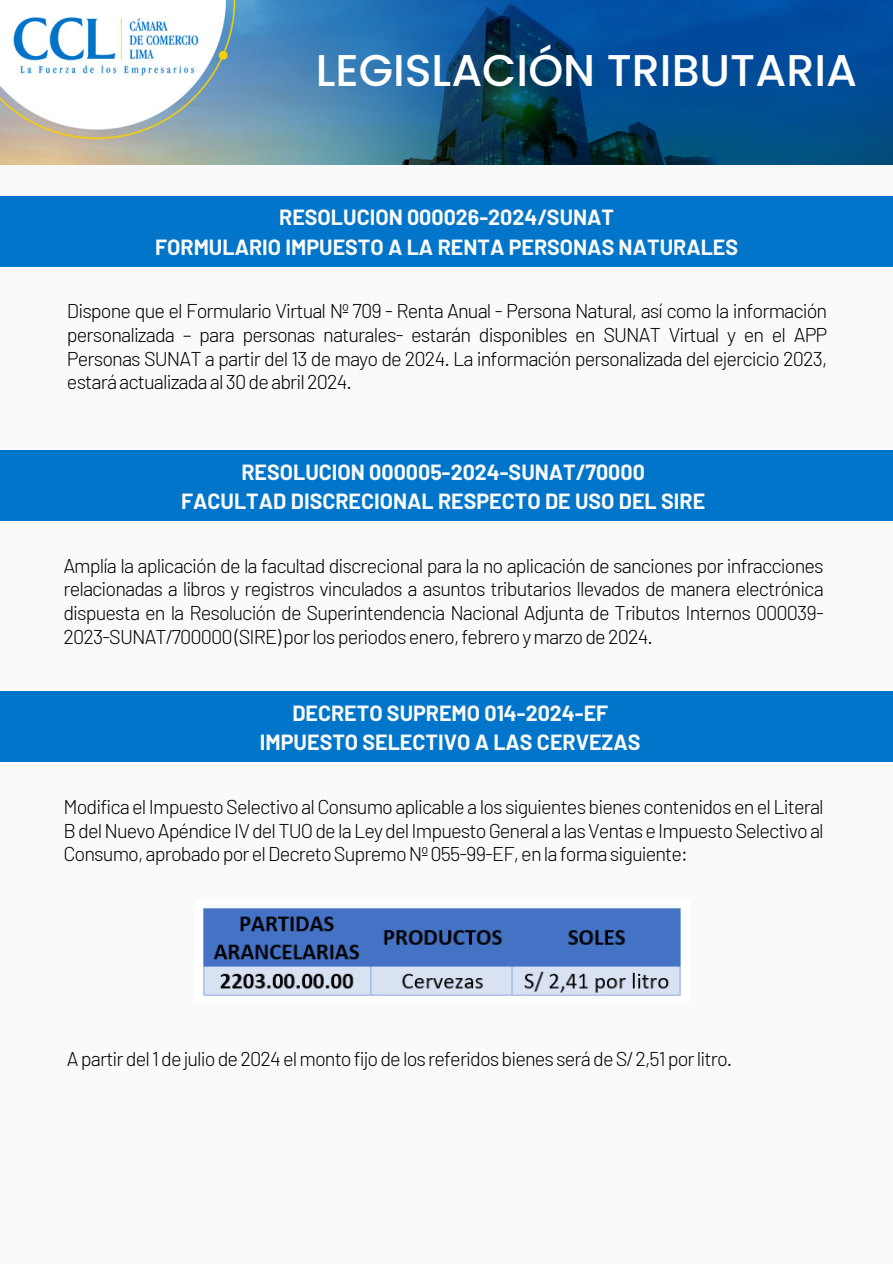
<style>
.page{position:relative;width:893px;height:1264px;background:#fff}
.page>*{position:absolute;margin:0;border:0;box-sizing:border-box;transform-origin:0 0}
.t1{font:500 44.4px "Poppins";color:#fff}
.t2{font:700 21.45px/29.2px "Barlow";color:#fafafa;text-align:center}
.t3{font:300 19.95px/23.7px "Barlow";letter-spacing:-.045em;color:#000;text-align:justify}
</style>
<div class="page">
<div style="left:0;top:0;width:892px;height:1263px;background:#fafafa"></div>
<img style="left:0;top:0;width:892px;height:164px">
<div style="left:0;top:196px;width:892px;height:70px;background:#0075c9"></div>
<div style="left:0;top:450px;width:892px;height:70px;background:#0075c9"></div>
<div style="left:0;top:691px;width:892px;height:71px;background:#0075c9"></div>
<img style="left:203px;top:908px;width:478px;height:88px">
<p class="t1" style="left:315px;top:40px;width:543px">LEGISLACIÓN TRIBUTARIA</p>
<h1 class="t2" style="left:155px;top:202px;width:584px">RESOLUCION 000026-2024/SUNAT<br>FORMULARIO IMPUESTO A LA RENTA PERSONAS NATURALES</h1>
<h2 class="t3" style="left:67px;top:299px;width:761px">Dispone que el Formulario Virtual Nº 709 - Renta Anual - Persona Natural, así como la información personalizada – para personas naturales- estarán disponibles en SUNAT Virtual y en el APP Personas SUNAT a partir del 13 de mayo de 2024. La información personalizada del ejercicio 2023, estaráactualizadaal 30deabril 2024.</h2>
<h2 class="t2" style="left:181px;top:456px;width:525px">RESOLUCION 000005-2024-SUNAT/70000<br>FACULTAD DISCRECIONAL RESPECTO DE USO DEL SIRE</h2>
<p class="t3" style="left:63px;top:553px;width:761px">Amplía la aplicación de la facultad discrecional para la no aplicación de sanciones por infracciones relacionadas a libros y registros vinculados a asuntos tributarios llevados de manera electrónica dispuesta en la Resolución de Superintendencia Nacional Adjunta de Tributos Internos 000039- 2023-SUNAT/700000(SIRE) porlosperiodosenero, febreroymarzode2024.</p>
<p class="t2" style="left:260px;top:697px;width:382px">DECRETO SUPREMO 014-2024-EF<br>IMPUESTO SELECTIVO A LAS CERVEZAS</p>
<p class="t3" style="left:63px;top:794px;width:761px">Modifica el Impuesto Selectivo al Consumo aplicable a los siguientes bienes contenidos en el Literal B del Nuevo Apéndice IV del TUO de la Ley del Impuesto General a las Ventas e Impuesto Selectivo al Consumo, aprobadoporel DecretoSupremoNº055-99-EF, enlaformasiguiente:</p>
<p class="t3" style="left:67px;top:1046px;width:666px">Apartirdel1dejuliode2024elmontofijodelosreferidosbienesserádeS/2,51porlitro.</p>
</div>
